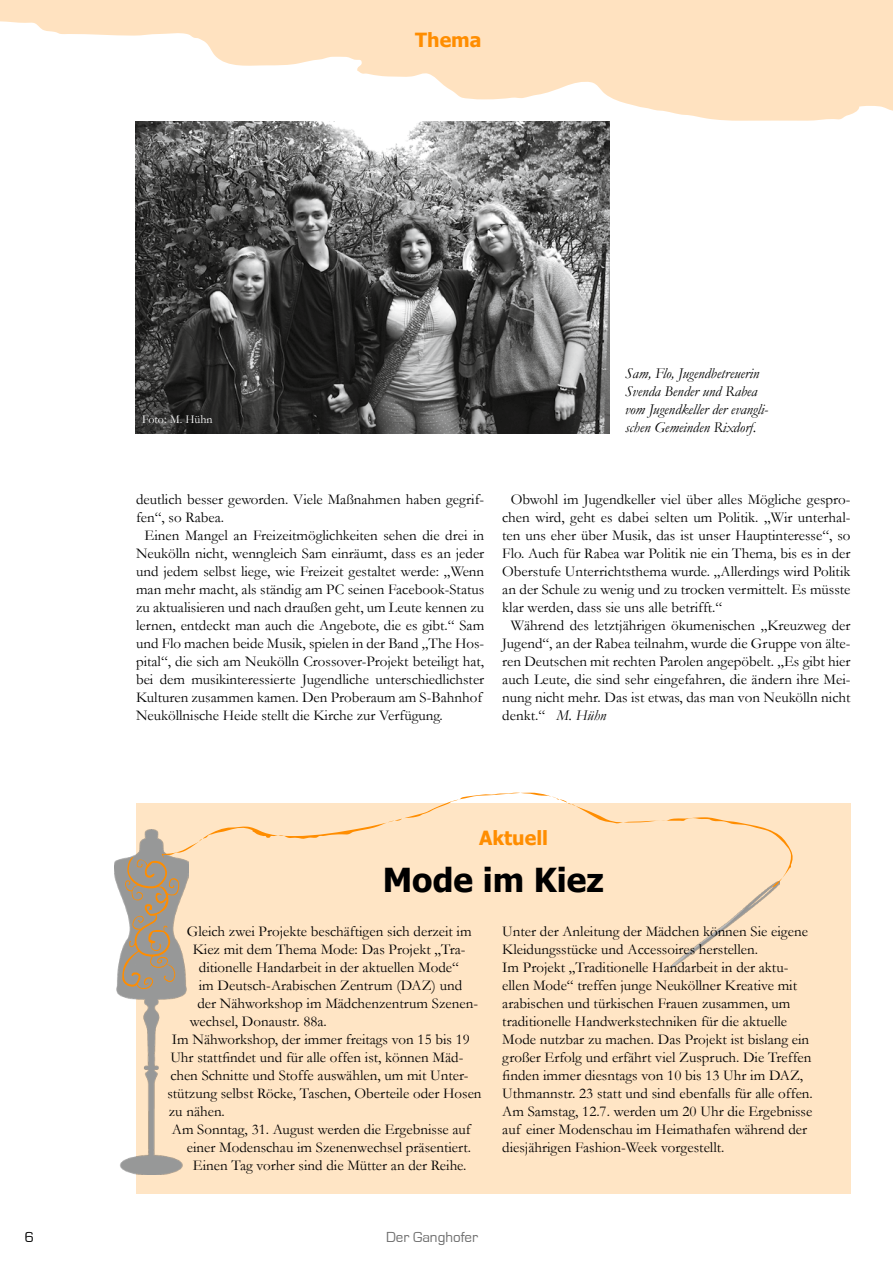
<style>
.page{position:relative;width:893px;height:1263px;background:#fff}
.page>*{position:absolute;margin:0;border:0;box-sizing:border-box;transform-origin:0 0}
.t1{font:700 33px "Tahoma";color:#000}
.t2{font:700 19.5px "Tahoma";color:#ff8d00}
.t3{font:15px/18px "Garamond";color:#000}
.t4{font:italic 15px/18px "Garamond";color:#000}
.t5{font:15px "Eurostile";color:#6e6e6e}
.t6{font:15px "Eurostile";color:#000}
.t7{font:12px "Garamond";color:#fff}
.s1{font-style:italic}
</style>
<div class="page">
<svg style="left:0;top:0;width:893px;height:121px;fill:#ffe2c0"></svg>
<div style="left:136px;top:804px;width:714px;height:390px;background:#ffe5c5"></div>
<img style="left:671px;top:888px;width:105px;height:79px">
<img style="left:136px;top:122px;width:473px;height:311px">
<img style="left:115px;top:829px;width:72px;height:346px">
<svg style="left:122px;top:857px;width:57px;height:132px;background:#ab9b87"></svg>
<svg style="left:162px;top:793px;width:631px;height:95px"></svg>
<h2 class="t2" style="left:415px;top:26px;width:68px">Thema</h2>
<p class="t7" style="left:142px;top:411px;width:72px">Foto: M. Hühn</p>
<p class="t4" style="left:625px;top:364px;width:145px">Sam, Flo, Jugendbetreuerin<br>Svenda Bender und Rabea vom Jugendkeller der evangli&shy;schen Gemeinden Rixdorf.</p>
<p class="t3" style="left:136px;top:490px;width:350px">deutlich besser geworden. Viele Maßnahmen haben gegrif-</p>
<p class="t3" style="left:136px;top:508px;width:90px">fen“, so Rabea.</p>
<p class="t3" style="left:145px;top:526px;width:341px">Einen Mangel an Freizeitmöglichkeiten sehen die drei in</p>
<p class="t3" style="left:136px;top:544px;width:350px">Neukölln nicht, wenngleich Sam einräumt, dass es an jeder</p>
<p class="t3" style="left:136px;top:562px;width:350px">und jedem selbst liege, wie Freizeit gestaltet werde: „Wenn</p>
<p class="t3" style="left:136px;top:580px;width:350px">man mehr macht, als ständig am PC seinen Facebook-Status</p>
<p class="t3" style="left:136px;top:598px;width:350px">zu aktualisieren und nach draußen geht, um Leute kennen zu</p>
<p class="t3" style="left:136px;top:616px;width:350px">lernen, entdeckt man auch die Angebote, die es gibt.“ Sam</p>
<p class="t3" style="left:136px;top:634px;width:350px">und Flo machen beide Musik, spielen in der Band „The Hos-</p>
<p class="t3" style="left:136px;top:652px;width:350px">pital“, die sich am Neukölln Crossover-Projekt beteiligt hat,</p>
<p class="t3" style="left:136px;top:670px;width:350px">bei dem musikinteressierte Jugendliche unterschiedlichster</p>
<p class="t3" style="left:136px;top:688px;width:348px">Kulturen zusammen kamen. Den Proberaum am S-Bahnhof</p>
<p class="t3" style="left:136px;top:706px;width:308px">Neuköllnische Heide stellt die Kirche zur Verfügung.</p>
<p class="t3" style="left:511px;top:490px;width:341px">Obwohl im Jugendkeller viel über alles Mögliche gespro-</p>
<p class="t3" style="left:502px;top:508px;width:350px">chen wird, geht es dabei selten um Politik. „Wir unterhal-</p>
<p class="t3" style="left:502px;top:526px;width:350px">ten uns eher über Musik, das ist unser Hauptinteresse“, so</p>
<p class="t3" style="left:502px;top:544px;width:350px">Flo. Auch für Rabea war Politik nie ein Thema, bis es in der</p>
<p class="t3" style="left:502px;top:562px;width:350px">Oberstufe Unterrichtsthema wurde. „Allerdings wird Politik</p>
<p class="t3" style="left:502px;top:580px;width:350px">an der Schule zu wenig und zu trocken vermittelt. Es müsste</p>
<p class="t3" style="left:502px;top:598px;width:221px">klar werden, dass sie uns alle betrifft.“</p>
<p class="t3" style="left:511px;top:616px;width:341px">Während des letztjährigen ökumenischen „Kreuzweg der</p>
<p class="t3" style="left:502px;top:634px;width:350px">Jugend“, an der Rabea teilnahm, wurde die Gruppe von älte-</p>
<p class="t3" style="left:502px;top:652px;width:350px">ren Deutschen mit rechten Parolen angepöbelt. „Es gibt hier</p>
<p class="t3" style="left:502px;top:670px;width:350px">auch Leute, die sind sehr eingefahren, die ändern ihre Mei-</p>
<p class="t3" style="left:502px;top:688px;width:350px">nung nicht mehr. Das ist etwas, das man von Neukölln nicht</p>
<p class="t3" style="left:502px;top:706px;width:106px">denkt.“ <span class="s1">M. Hühn</span></p>
<h2 class="t2" style="left:479px;top:825px;width:71px">Aktuell</h2>
<h1 class="t1" style="left:383px;top:856px;width:222px">Mode im Kiez</h1>
<p class="t3" style="left:187px;top:922px;width:286px">Gleich zwei Projekte beschäftigen sich derzeit im</p>
<p class="t3" style="left:193px;top:940px;width:274px">Kiez mit dem Thema Mode: Das Projekt „Tra-</p>
<p class="t3" style="left:199px;top:958px;width:261px">ditionelle Handarbeit in der aktuellen Mode“</p>
<p class="t3" style="left:199px;top:976px;width:265px">im Deutsch-Arabischen Zentrum (DAZ) und</p>
<p class="t3" style="left:197px;top:994px;width:282px">der Nähworkshop im Mädchenzentrum Szenen-</p>
<p class="t3" style="left:190px;top:1012px;width:139px">wechsel, Donaustr. 88a.</p>
<p class="t3" style="left:172px;top:1030px;width:299px">Im Nähworkshop, der immer freitags von 15 bis 19</p>
<p class="t3" style="left:170px;top:1048px;width:295px">Uhr stattfindet und für alle offen ist, können Mäd-</p>
<p class="t3" style="left:170px;top:1066px;width:300px">chen Schnitte und Stoffe auswählen, um mit Unter-</p>
<p class="t3" style="left:167px;top:1084px;width:316px">stützung selbst Röcke, Taschen, Oberteile oder Hosen</p>
<p class="t3" style="left:169px;top:1102px;width:58px">zu nähen.</p>
<p class="t3" style="left:172px;top:1120px;width:300px">Am Sonntag, 31. August werden die Ergebnisse auf</p>
<p class="t3" style="left:187px;top:1138px;width:286px">einer Modenschau im Szenenwechsel präsentiert.</p>
<p class="t3" style="left:193px;top:1156px;width:275px">Einen Tag vorher sind die Mütter an der Reihe.</p>
<p class="t3" style="left:502px;top:922px;width:312px">Unter der Anleitung der Mädchen können Sie eigene Kleidungsstücke und Accessoires herstellen.<br>Im Projekt „Traditionelle Handarbeit in der aktu&shy;ellen Mode“ treffen junge Neuköllner Kreative mit arabischen und türkischen Frauen zusammen, um traditionelle Handwerkstechniken für die aktuelle Mode nutzbar zu machen. Das Projekt ist bislang ein großer Erfolg und erfährt viel Zuspruch. Die Treffen finden immer diesntags von 10 bis 13 Uhr im DAZ, Uthmannstr. 23 statt und sind ebenfalls für alle offen.<br>Am Samstag, 12.7. werden um 20 Uhr die Ergebnisse auf einer Modenschau im Heimathafen während der diesjährigen Fashion-Week vorgestellt.</p>
<p class="t6" style="left:25px;top:1229px;width:11px">6</p>
<p class="t5" style="left:386px;top:1229px;width:94px">Der Ganghofer</p>
</div>
